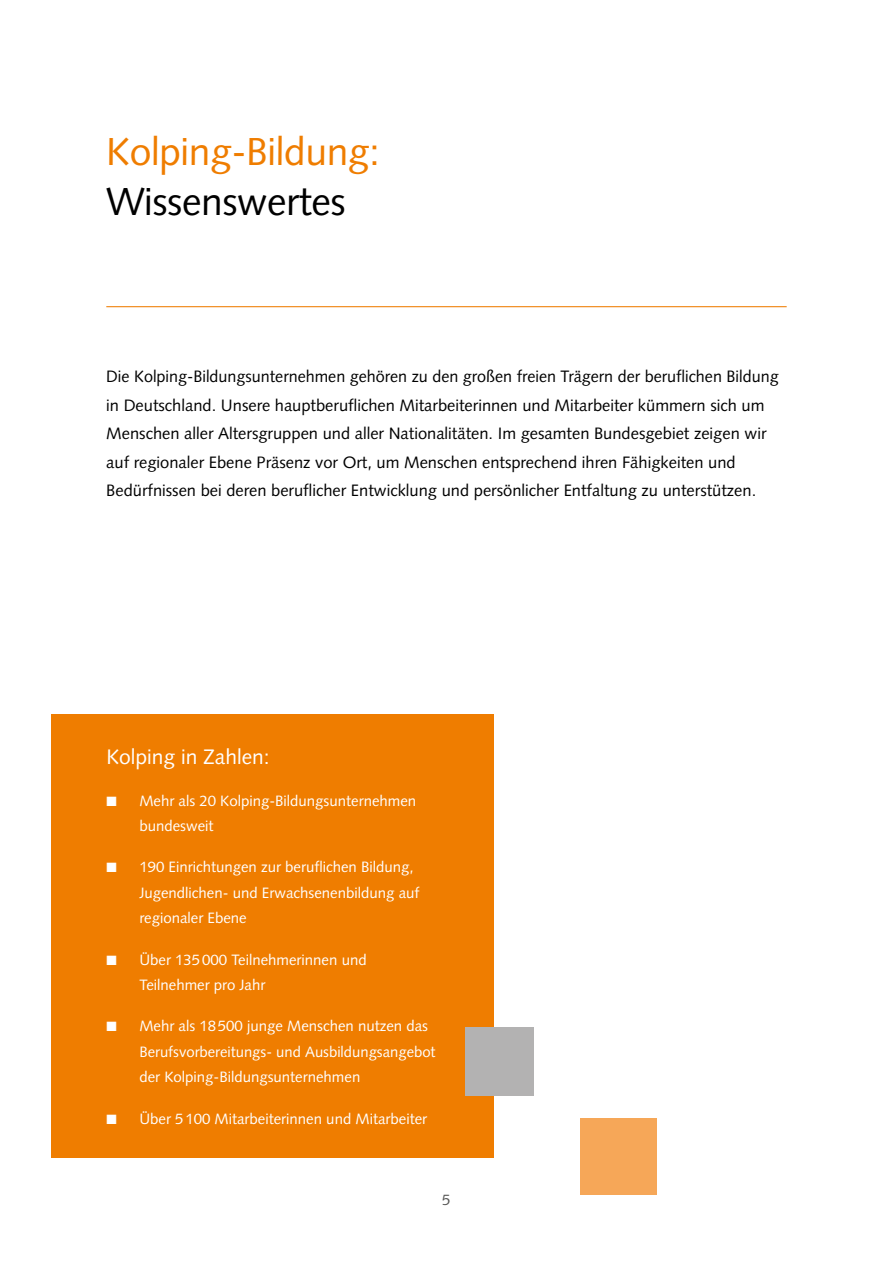
<style>
.page{position:relative;width:893px;height:1263px;background:#fff}
.page>*{position:absolute;margin:0;border:0;box-sizing:border-box;transform-origin:0 0}
.t1{font:39px "Syntax";letter-spacing:-.01em;color:#ef7d00}
.t2{font:39px "Syntax";letter-spacing:-.01em;color:#000}
.t3{font:21px "Syntax";color:#fff}
.t4{font:16.5px/28.5px "Syntax";color:#000}
.t5{font:15px/25.5px "Syntax";color:#fff}
.t6{font:15px "Syntax";color:#575756}
</style>
<div class="page">
<hr style="left:106px;top:306px;width:681px;height:1px;background:#ef7d00">
<div style="left:51px;top:714px;width:442px;height:444px;background:#ef7d00"></div>
<div style="left:580px;top:1118px;width:77px;height:77px;background:#f6a758"></div>
<div style="left:466px;top:1027px;width:68px;height:68px;background:#b3b2b2"></div>
<h1 class="t1" style="left:106px;top:129px;width:275px">Kolping-Bildung:</h1>
<h1 class="t2" style="left:106px;top:178px;width:241px">Wissenswertes</h1>
<p class="t4" style="left:106px;top:362px;width:674px">Die Kolping-Bildungsunternehmen gehören zu den großen freien Trägern der beruflichen Bildung in Deutschland. Unsere hauptberuflichen Mitarbeiterinnen und Mitarbeiter kümmern sich um Menschen aller Altersgruppen und aller Nationalitäten. Im gesamten Bundesgebiet zeigen wir auf regionaler Ebene Präsenz vor Ort, um Menschen entsprechend ihren Fähigkeiten und Bedürfnissen bei deren beruflicher Entwicklung und persönlicher Entfaltung zu unterstützen.</p>
<p class="t3" style="left:106px;top:745px;width:165px">Kolping in Zahlen:</p>
<p class="t5" style="left:139px;top:788px;width:278px;text-indent:-33px">■ Mehr als 20 Kolping-Bildungsunternehmen bundesweit</p>
<p class="t5" style="left:139px;top:854px;width:282px;text-indent:-33px">■ 190 Einrichtungen zur beruflichen Bildung,<br>Jugendlichen- und Erwachsenenbildung auf regionaler Ebene</p>
<p class="t5" style="left:139px;top:947px;width:229px;text-indent:-33px">■ Über 135000 Teilnehmerinnen und<br>Teilnehmer pro Jahr</p>
<p class="t5" style="left:139px;top:1013px;width:298px;text-indent:-33px">■ Mehr als 18500 junge Menschen nutzen das<br>Berufsvorbereitungs- und Ausbildungsangebot der Kolping-Bildungsunternehmen</p>
<p class="t5" style="left:106px;top:1106px;width:322px">■ Über 5100 Mitarbeiterinnen und Mitarbeiter</p>
<p class="t6" style="left:442px;top:1191px;width:10px">5</p>
</div>
